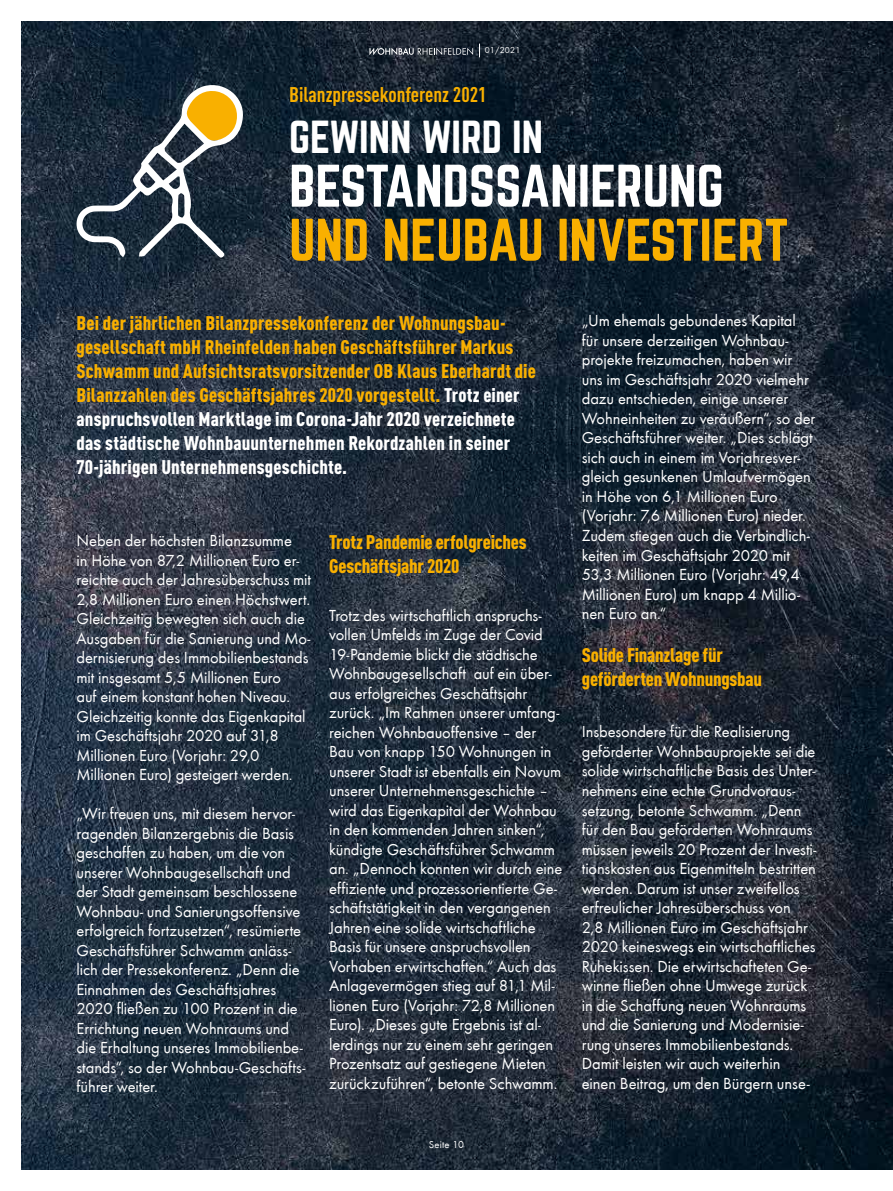
<style>
.page{position:relative;width:893px;height:1191px;background:#fff}
.page>*{position:absolute;margin:0;border:0;box-sizing:border-box;transform-origin:0 0}
.t1{font:52.5px "Norwester";color:#f9b000}
.t2{font:52.5px "Norwester";color:#fff}
.t3{font:40.5px "Norwester";color:#fff}
.t4{font:700 condensed 21px "DIN Pro";color:#f9b000}
.t5{font:900 condensed 19.5px/24px "DIN Pro";letter-spacing:.005em;color:#f9b000}
.t6{font:16.5px/19.5px "Futura T";letter-spacing:-.005em;color:#fff}
.t7{font:10.5px "Futura T";letter-spacing:.02em;color:#fff}
.t8{font:9.15px "Futura Boo";letter-spacing:.02em;color:#fff}
.s1{color:#fff}
</style>
<div class="page">
<img style="left:21px;top:21px;width:872px;height:1148px">
<svg style="left:369px;top:48px;width:104px;height:7px"></svg>
<svg style="left:479px;top:44px;width:1px;height:13px"></svg>
<svg style="left:76px;top:81px;width:169px;height:178px;background:#474f50"></svg>
<p class="t8" style="left:485px;top:45px;width:37px">01/2021</p>
<p class="t4" style="left:289px;top:79px;width:199px">Bilanzpressekonferenz 2021</p>
<h2 class="t3" style="left:289px;top:117px;width:255px">GEWINN WIRD IN</h2>
<h1 class="t2" style="left:289px;top:161px;width:436px">BESTANDSSANIERUNG</h1>
<h1 class="t1" style="left:289px;top:215px;width:501px">UND NEUBAU INVESTIERT</h1>
<p class="t5" style="left:77px;top:309px;width:461px">Bei der jährlichen Bilanzpressekonferenz der Wohnungsbau&shy;gesellschaft mbH Rheinfelden haben Geschäftsführer Markus Schwamm und Aufsichtsratsvorsitzender OB Klaus Eberhardt die Bilanzzahlen des Geschäftsjahres 2020 vorgestellt. <span class="s1">Trotz einer anspruchsvollen Marktlage im Corona-Jahr 2020 verzeichnete das städtische Wohnbauunternehmen Rekordzahlen in seiner 70-jährigen Unternehmensgeschichte.</span></p>
<p class="t6" style="left:77px;top:531px;width:236px">Neben der höchsten Bilanzsumme<br>in Höhe von 87,2 Millionen Euro er&shy;reichte auch der Jahresüberschuss mit 2,8 Millionen Euro einen Höchstwert.<br>Gleichzeitig bewegten sich auch die Ausgaben für die Sanierung und Mo&shy;dernisierung des Immobilienbestands mit insgesamt 5,5 Millionen Euro<br>auf einem konstant hohen Niveau.<br>Gleichzeitig konnte das Eigenkapital im Geschäftsjahr 2020 auf 31,8<br>Millionen Euro (Vorjahr: 29,0<br>Millionen Euro) gesteigert werden.</p>
<p class="t6" style="left:77px;top:804px;width:230px">„Wir freuen uns, mit diesem hervor&shy;ragenden Bilanzergebnis die Basis geschaffen zu haben, um die von unserer Wohnbaugesellschaft und der Stadt gemeinsam beschlossene Wohnbau- und Sanierungsoffensive erfolgreich fortzusetzen“, resümierte Geschäftsführer Schwamm anläss&shy;lich der Pressekonferenz. „Denn die Einnahmen des Geschäftsjahres 2020 fließen zu 100 Prozent in die Errichtung neuen Wohnraums und die Erhaltung unseres Immobilienbe&shy;stands“, so der Wohnbau-Geschäfts&shy;führer weiter.</p>
<p class="t5" style="left:329px;top:528px;width:199px">Trotz Pandemie erfolgreiches<br>Geschäftsjahr 2020</p>
<p class="t6" style="left:329px;top:605px;width:235px">Trotz des wirtschaftlich anspruchs&shy;vollen Umfelds im Zuge der Covid 19-Pandemie blickt die städtische Wohnbaugesellschaft auf ein über&shy;aus erfolgreiches Geschäftsjahr zurück. „Im Rahmen unserer umfang&shy;reichen Wohnbauoffensive – der Bau von knapp 150 Wohnungen in unserer Stadt ist ebenfalls ein Novum unserer Unternehmensgeschichte – wird das Eigenkapital der Wohnbau in den kommenden Jahren sinken“, kündigte Geschäftsführer Schwamm an. „Dennoch konnten wir durch eine effiziente und prozessorientierte Ge&shy;schäftstätigkeit in den vergangenen Jahren eine solide wirtschaftliche Basis für unsere anspruchsvollen Vorhaben erwirtschaften.“ Auch das Anlagevermögen stieg auf 81,1 Mil&shy;lionen Euro (Vorjahr: 72,8 Millionen Euro). „Dieses gute Ergebnis ist al&shy;lerdings nur zu einem sehr geringen Prozentsatz auf gestiegene Mieten zurückzuführen“, betonte Schwamm.</p>
<p class="t7" style="left:429px;top:1138px;width:37px">Seite 10</p>
<p class="t6" style="left:582px;top:311px;width:235px">„Um ehemals gebundenes Kapital für unsere derzeitigen Wohnbau&shy;projekte freizumachen, haben wir uns im Geschäftsjahr 2020 vielmehr dazu entschieden, einige unserer Wohneinheiten zu veräußern“, so der Geschäftsführer weiter. „Dies schlägt sich auch in einem im Vorjahresver&shy;gleich gesunkenen Umlaufvermögen in Höhe von 6,1 Millionen Euro (Vorjahr: 7,6 Millionen Euro) nieder.<br>Zudem stiegen auch die Verbindlich&shy;keiten im Geschäftsjahr 2020 mit 53,3 Millionen Euro (Vorjahr: 49,4<br>Millionen Euro) um knapp 4 Millio&shy;nen Euro an.“</p>
<p class="t5" style="left:582px;top:641px;width:182px">Solide Finanzlage für geförderten Wohnungsbau</p>
<p class="t6" style="left:582px;top:722px;width:236px">Insbesondere für die Realisierung geförderter Wohnbauprojekte sei die solide wirtschaftliche Basis des Unter&shy;nehmens eine echte Grundvoraus&shy;setzung, betonte Schwamm. „Denn für den Bau geförderten Wohnraums müssen jeweils 20 Prozent der Investi&shy;tionskosten aus Eigenmitteln bestritten werden. Darum ist unser zweifellos erfreulicher Jahresüberschuss von 2,8 Millionen Euro im Geschäftsjahr 2020 keineswegs ein wirtschaftliches Ruhekissen. Die erwirtschafteten Ge&shy;winne fließen ohne Umwege zurück in die Schaffung neuen Wohnraums und die Sanierung und Modernisie&shy;rung unseres Immobilienbestands.<br>Damit leisten wir auch weiterhin einen Beitrag, um den Bürgern unse-</p>
</div>
